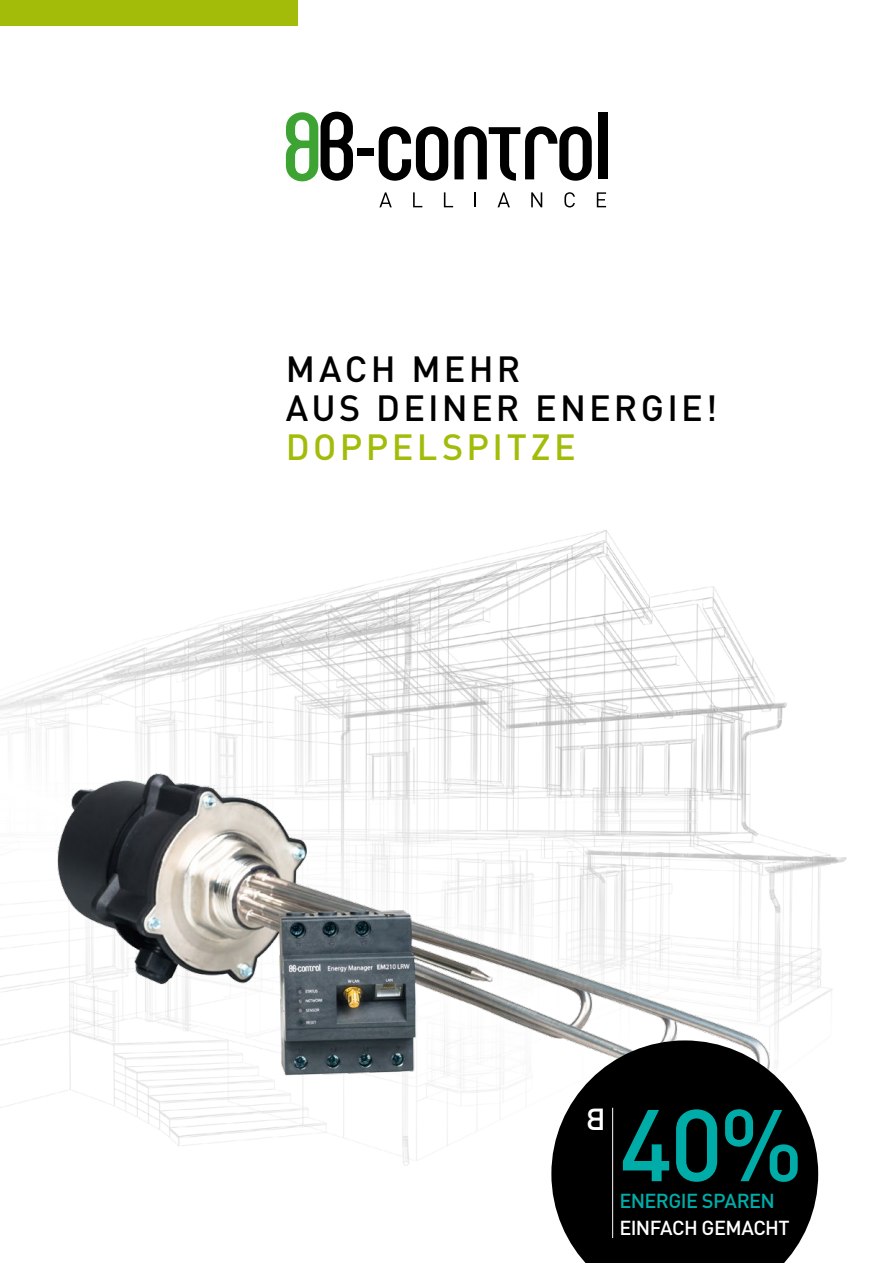
<style>
.page{position:relative;width:893px;height:1263px;background:#fff}
.page>*{position:absolute;margin:0;border:0;box-sizing:border-box;transform-origin:0 0}
.t1{font:500 100.05px "DIN";color:#00aca8}
.t2{font:500 36px/39px "DIN";letter-spacing:.085em;color:#000}
.t3{font:500 36px "DIN";letter-spacing:.095em;color:#a2bc09}
.t4{font:500 19.95px "DIN";letter-spacing:-.03em;color:#fff}
.t5{font:500 19.95px "DIN";letter-spacing:-.035em;color:#00aca8}
</style>
<div class="page">
<img style="left:135px;top:530px;width:712px;height:332px">
<div style="left:0;top:0;width:298px;height:26px;background:#a2bc09"></div>
<div style="left:357px;top:148px;width:17px;height:8px;background:#000"></div>
<svg style="left:379px;top:126px;width:69px;height:55px"></svg>
<svg style="left:454px;top:126px;width:138px;height:55px"></svg>
<div style="left:598px;top:112px;width:9px;height:67px;background:#000"></div>
<svg style="left:286px;top:112px;width:67px;height:69px"></svg>
<svg style="left:379px;top:192px;width:13px;height:15px"></svg>
<svg style="left:413px;top:192px;width:9px;height:15px"></svg>
<svg style="left:444px;top:192px;width:9px;height:15px"></svg>
<svg style="left:475px;top:192px;width:1px;height:15px"></svg>
<svg style="left:498px;top:192px;width:12px;height:15px"></svg>
<svg style="left:531px;top:192px;width:11px;height:15px"></svg>
<svg style="left:564px;top:192px;width:11px;height:15px"></svg>
<svg style="left:597px;top:192px;width:9px;height:15px"></svg>
<img style="left:0;top:647px;width:842px;height:534px">
<svg style="left:551px;top:1040px;width:267px;height:223px;fill:#000"></svg>
<hr style="left:612px;top:1108px;width:1px;height:130px;background:#fff">
<svg style="left:588px;top:1109px;width:15px;height:21px"></svg>
<p class="t2" style="left:286px;top:348px;width:433px">MACH MEHR<br>AUS DEINER ENERGIE!</p>
<p class="t3" style="left:286px;top:424px;width:291px">DOPPELSPITZE</p>
<h1 class="t1" style="left:619px;top:1081px;width:186px">40%</h1>
<p class="t5" style="left:619px;top:1188px;width:157px">ENERGIE SPAREN</p>
<p class="t4" style="left:619px;top:1214px;width:172px">EINFACH GEMACHT</p>
</div>
